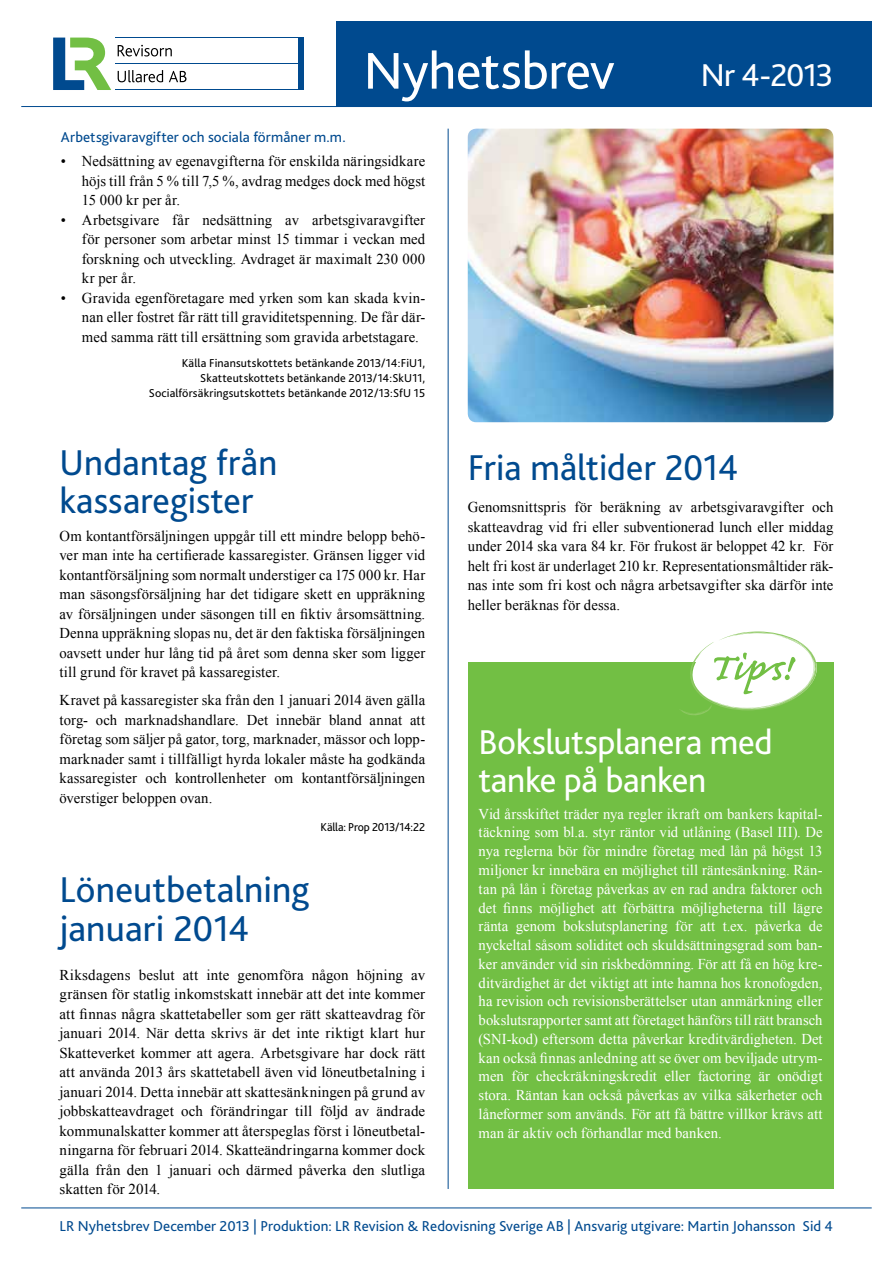
<style>
.page{position:relative;width:893px;height:1263px;background:#fff}
.page>*{position:absolute;margin:0;border:0;box-sizing:border-box;transform-origin:0 0}
.t1{font:54px "Bliss 2";letter-spacing:-.01em;color:#fff}
.t2{font:37.5px/37.5px "Bliss 2";color:#004a8f}
.t3{font:36px/37.5px "Bliss 2";letter-spacing:-.01em;color:#fff}
.t4{font:33px "Bliss 2";letter-spacing:-.035em;color:#fff}
.t5{font:15px/19.5px "Times New Roman";letter-spacing:.01em;color:#000;text-align:justify}
.t6{font:15px/18.8px "Times New Roman";letter-spacing:.005em;color:#fff;text-align:justify}
.t7{font:15px "Bliss 2";letter-spacing:.005em;color:#004a8f}
.t8{font:12px/15px "Bliss 2";letter-spacing:.01em;color:#000;text-align:right}
.t9{font:12px "Bliss 2";letter-spacing:-.015em;color:#000}
</style>
<div class="page">
<hr style="left:21px;top:106px;width:851px;height:1px;background:#004a8f">
<div style="left:336px;top:21px;width:536px;height:85px;background:#004a8f"></div>
<hr style="left:21px;top:1208px;width:851px;height:1px;background:#004a8f">
<hr style="left:448px;top:129px;width:1px;height:1060px;background:#004a8f">
<div style="left:468px;top:663px;width:365px;height:526px;background:#72bf44"></div>
<svg style="left:679px;top:631px;width:138px;height:84px"></svg>
<img style="left:468px;top:129px;width:365px;height:293px">
<svg style="left:118px;top:45px;width:54px;height:11px"></svg>
<svg style="left:118px;top:70px;width:45px;height:12px"></svg>
<svg style="left:169px;top:71px;width:17px;height:11px"></svg>
<div style="left:299px;top:38px;width:5px;height:52px;background:#004a8f"></div>
<svg style="left:53px;top:38px;width:58px;height:52px"></svg>
<hr style="left:115px;top:38px;width:188px;height:1px;background:#004a8f">
<hr style="left:115px;top:89px;width:188px;height:1px;background:#004a8f">
<hr style="left:115px;top:63px;width:188px;height:1px;background:#004a8f">
<h1 class="t1" style="left:364px;top:37px;width:253px">Nyhetsbrev</h1>
<p class="t7" style="left:61px;top:128px;width:286px">Arbetsgivaravgifter och sociala förmåner m.m.</p>
<p class="t5" style="left:82px;top:151px;width:345px;text-indent:-21px">• Nedsättning av egenavgifterna för enskilda näringsidkare höjs till från 5 % till 7,5 %, avdrag medges dock med högst 15 000 kr per år.</p>
<p class="t5" style="left:82px;top:210px;width:345px;text-indent:-21px">• Arbetsgivare får nedsättning av arbetsgivaravgifter för personer som arbetar minst 15 timmar i veckan med forskning och utveckling. Avdraget är maximalt 230 000 kr per år.</p>
<p class="t5" style="left:82px;top:288px;width:345px;text-indent:-21px">• Gravida egenföretagare med yrken som kan skada kvin&shy;nan eller fostret får rätt till graviditetspenning. De får där&shy;med samma rätt till ersättning som gravida arbetstagare.</p>
<p class="t8" style="left:149px;top:355px;width:278px">Källa Finansutskottets betänkande 2013/14:FiU1,<br>Skatteutskottets betänkande 2013/14:SkU11,<br>Socialförsäkringsutskottets betänkande 2012/13:SfU 15</p>
<h3 class="t4" style="left:701px;top:55px;width:134px">Nr 4-2013</h3>
<h2 class="t2" style="left:60px;top:443px;width:219px">Undantag från kassaregister</h2>
<p class="t5" style="left:60px;top:526px;width:367px">Om kontantförsäljningen uppgår till ett mindre belopp behö&shy;ver man inte ha certifierade kassaregister. Gränsen ligger vid kontantförsäljning som normalt understiger ca 175 000 kr. Har man säsongsförsäljning har det tidigare skett en uppräkning av försäljningen under säsongen till en fiktiv årsomsättning.<br>Denna uppräkning slopas nu, det är den faktiska försäljningen oavsett under hur lång tid på året som denna sker som ligger till grund för kravet på kassaregister.</p>
<p class="t5" style="left:60px;top:690px;width:367px">Kravet på kassaregister ska från den 1 januari 2014 även gälla torg- och marknadshandlare. Det innebär bland annat att företag som säljer på gator, torg, marknader, mässor och lopp&shy;marknader samt i tillfälligt hyrda lokaler måste ha godkända kassaregister och kontrollenheter om kontantförsäljningen överstiger beloppen ovan.</p>
<p class="t9" style="left:321px;top:819px;width:106px">Källa: Prop 2013/14:22</p>
<h2 class="t2" style="left:60px;top:869px;width:252px;line-height:39px">Löneutbetalning januari 2014</h2>
<p class="t5" style="left:60px;top:965px;width:367px">Riksdagens beslut att inte genomföra någon höjning av gränsen för statlig inkomstskatt innebär att det inte kommer att finnas några skattetabeller som ger rätt skatteavdrag för januari 2014. När detta skrivs är det inte riktigt klart hur Skatteverket kommer att agera. Arbetsgivare har dock rätt att använda 2013 års skattetabell även vid löneutbetalning i januari 2014. Detta innebär att skattesänkningen på grund av jobbskatteavdraget och förändringar till följd av ändrade kommunalskatter kommer att återspeglas först i löneutbetal&shy;ningarna för februari 2014. Skatteändringarna kommer dock gälla från den 1 januari och därmed påverka den slutliga skatten för 2014.</p>
<h2 class="t2" style="left:468px;top:447px;width:272px">Fria måltider 2014</h2>
<p class="t5" style="left:468px;top:497px;width:367px">Genomsnittspris för beräkning av arbetsgivaravgifter och skatteavdrag vid fri eller subventionerad lunch eller middag under 2014 ska vara 84 kr. För frukost är beloppet 42 kr. För helt fri kost är underlaget 210 kr. Representationsmåltider räk&shy;nas inte som fri kost och några arbetsavgifter ska därför inte heller beräknas för dessa.</p>
<h3 class="t3" style="left:479px;top:722px;width:296px">Bokslutsplanera med tanke på banken</h3>
<p class="t6" style="left:479px;top:804px;width:345px">Vid årsskiftet träder nya regler ikraft om bankers kapital&shy;täckning som bl.a. styr räntor vid utlåning (Basel III). De nya reglerna bör för mindre företag med lån på högst 13 miljoner kr innebära en möjlighet till räntesänkning. Rän&shy;tan på lån i företag påverkas av en rad andra faktorer och det finns möjlighet att förbättra möjligheterna till lägre ränta genom bokslutsplanering för att t.ex. påverka de nyckeltal såsom soliditet och skuldsättningsgrad som ban&shy;ker använder vid sin riskbedömning. För att få en hög kre&shy;ditvärdighet är det viktigt att inte hamna hos kronofogden, ha revision och revisionsberättelser utan anmärkning eller bokslutsrapporter samt att företaget hänförs till rätt bransch (SNI-kod) eftersom detta påverkar kreditvärdigheten. Det kan också finnas anledning att se över om beviljade utrym&shy;men för checkräkningskredit eller factoring är onödigt stora. Räntan kan också påverkas av vilka säkerheter och låneformer som används. För att få bättre villkor krävs att man är aktiv och förhandlar med banken.</p>
<p class="t7" style="left:60px;top:1217px;width:775px">LR Nyhetsbrev December 2013 | Produktion: LR Revision &amp; Redovisning Sverige AB | Ansvarig utgivare: Martin Johansson Sid 4</p>
</div>
